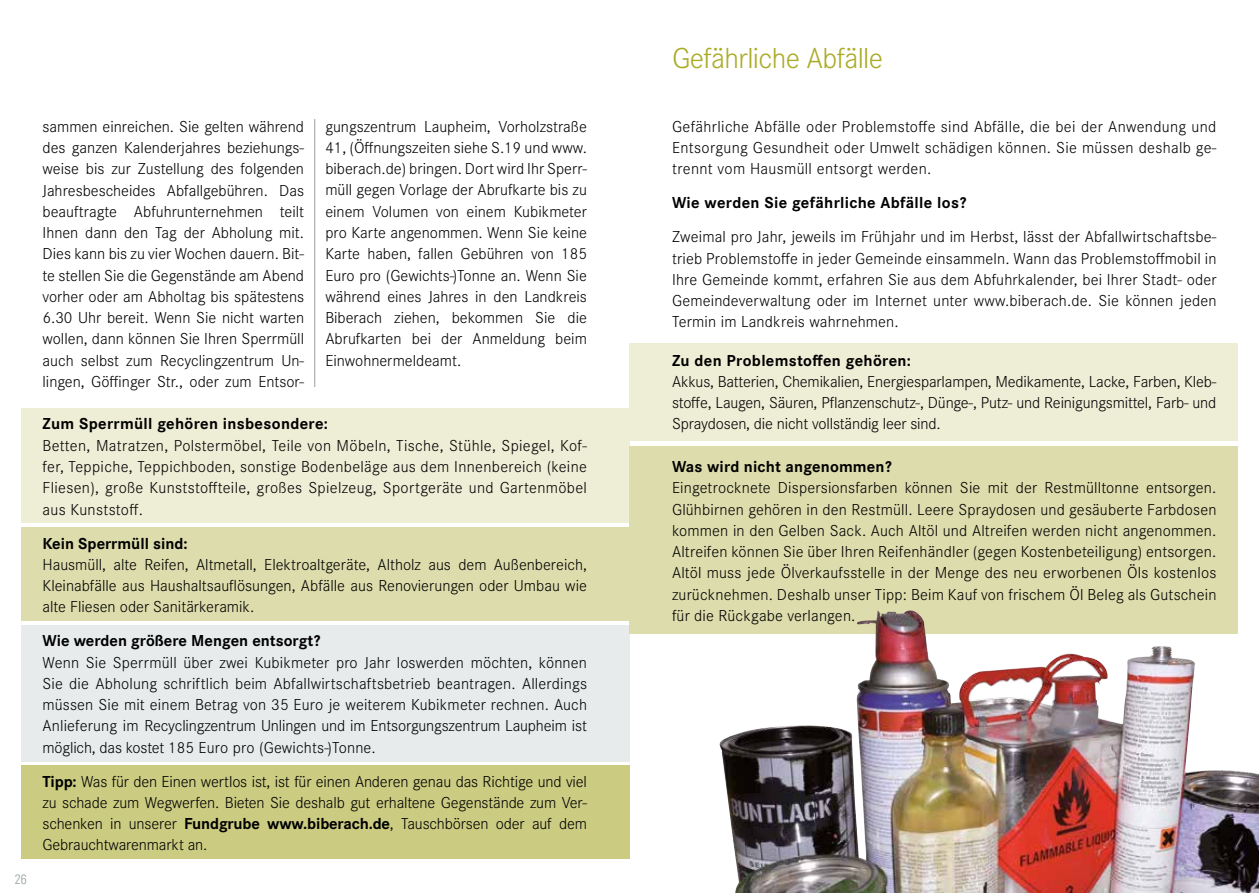
<style>
.page{position:relative;width:1259px;height:893px;background:#fff}
.page>*{position:absolute;margin:0;border:0;box-sizing:border-box;transform-origin:0 0}
.t1{font:300 30px "Corporate S";letter-spacing:-.02em;color:#aaab25}
.t2{font:300 16.5px/21.3px "Corporate S";color:#000;text-align:justify}
.t3{font:700 16.5px "Corporate S";letter-spacing:.015em;color:#000}
.t4{font:300 condensed 13.5px "Univers LT Std";color:#95a2a3}
.s1{font-weight:700}
</style>
<div class="page">
<div style="left:21px;top:527px;width:608px;height:94px;background:#dcdcac"></div>
<div style="left:21px;top:408px;width:608px;height:115px;background:#eeedd6"></div>
<div style="left:21px;top:625px;width:608px;height:136px;background:#e8ebec"></div>
<div style="left:21px;top:765px;width:608px;height:94px;background:#cbcb82"></div>
<div style="left:629px;top:447px;width:608px;height:187px;background:#dcdcac"></div>
<div style="left:629px;top:343px;width:608px;height:98px;background:#eeedd6"></div>
<img style="left:719px;top:608px;width:540px;height:285px">
<hr style="left:314px;top:119px;width:1px;height:268px;background:#9d9d9c">
<p class="t4" style="left:15px;top:872px;width:13px">26</p>
<p class="t2" style="left:43px;top:116px;width:263px">sammen einreichen. Sie gelten während des ganzen Kalenderjahres beziehungs&shy;weise bis zur Zustellung des folgenden Jahresbescheides Abfallgebühren. Das beauftragte Abfuhrunternehmen teilt Ihnen dann den Tag der Abholung mit.<br>Dies kann bis zu vier Wochen dauern. Bit&shy;te stellen Sie die Gegenstände am Abend vorher oder am Abholtag bis spätestens 6.30 Uhr bereit. Wenn Sie nicht warten wollen, dann können Sie Ihren Sperrmüll auch selbst zum Recyclingzentrum Un&shy;lingen, Göffinger Str., oder zum Entsor-</p>
<p class="t2" style="left:325px;top:116px;width:263px">gungszentrum Laupheim, Vorholzstraße 41, (Öffnungszeiten siehe S.19 und www. biberach.de) bringen. Dort wird Ihr Sperr&shy;müll gegen Vorlage der Abrufkarte bis zu einem Volumen von einem Kubikmeter pro Karte angenommen. Wenn Sie keine Karte haben, fallen Gebühren von 185<br>Euro pro (Gewichts-)Tonne an. Wenn Sie während eines Jahres in den Landkreis Biberach ziehen, bekommen Sie die Abrufkarten bei der Anmeldung beim Einwohnermeldeamt.</p>
<p class="t3" style="left:43px;top:415px;width:287px">Zum Sperrmüll gehören insbesondere:</p>
<p class="t2" style="left:43px;top:435px;width:546px">Betten, Matratzen, Polstermöbel, Teile von Möbeln, Tische, Stühle, Spiegel, Kof&shy;fer, Teppiche, Teppichboden, sonstige Bodenbeläge aus dem Innenbereich (keine Fliesen), große Kunststoffteile, großes Spielzeug, Sportgeräte und Gartenmöbel aus Kunststoff.</p>
<p class="t3" style="left:43px;top:534px;width:147px">Kein Sperrmüll sind:</p>
<p class="t2" style="left:43px;top:554px;width:546px">Hausmüll, alte Reifen, Altmetall, Elektroaltgeräte, Altholz aus dem Außenbereich, Kleinabfälle aus Haushaltsauflösungen, Abfälle aus Renovierungen oder Umbau wie alte Fliesen oder Sanitärkeramik.</p>
<p class="t3" style="left:43px;top:631px;width:279px">Wie werden größere Mengen entsorgt?</p>
<p class="t2" style="left:43px;top:652px;width:546px">Wenn Sie Sperrmüll über zwei Kubikmeter pro Jahr loswerden möchten, können Sie die Abholung schriftlich beim Abfallwirtschaftsbetrieb beantragen. Allerdings müssen Sie mit einem Betrag von 35 Euro je weiterem Kubikmeter rechnen. Auch Anlieferung im Recyclingzentrum Unlingen und im Entsorgungszentrum Laupheim ist möglich, das kostet 185 Euro pro (Gewichts-)Tonne.</p>
<p class="t2" style="left:43px;top:771px;width:546px"><span class="s1">Tipp:</span> Was für den Einen wertlos ist, ist für einen Anderen genau das Richtige und viel zu schade zum Wegwerfen. Bieten Sie deshalb gut erhaltene Gegenstände zum Ver&shy;schenken in unserer <span class="s1">Fundgrube www.biberach.de</span>, Tauschbörsen oder auf dem Gebrauchtwarenmarkt an.</p>
<h1 class="t1" style="left:672px;top:41px;width:213px">Gefährliche Abfälle</h1>
<p class="t2" style="left:672px;top:116px;width:546px">Gefährliche Abfälle oder Problemstoffe sind Abfälle, die bei der Anwendung und Entsorgung Gesundheit oder Umwelt schädigen können. Sie müssen deshalb ge&shy;trennt vom Hausmüll entsorgt werden.</p>
<p class="t3" style="left:672px;top:193px;width:296px">Wie werden Sie gefährliche Abfälle los?</p>
<p class="t2" style="left:672px;top:226px;width:546px">Zweimal pro Jahr, jeweils im Frühjahr und im Herbst, lässt der Abfallwirtschaftsbe&shy;trieb Problemstoffe in jeder Gemeinde einsammeln. Wann das Problemstoffmobil in Ihre Gemeinde kommt, erfahren Sie aus dem Abfuhrkalender, bei Ihrer Stadt- oder Gemeindeverwaltung oder im Internet unter www.biberach.de. Sie können jeden Termin im Landkreis wahrnehmen.</p>
<p class="t3" style="left:672px;top:351px;width:240px">Zu den Problemstoffen gehören:</p>
<p class="t2" style="left:672px;top:371px;width:546px">Akkus, Batterien, Chemikalien, Energiesparlampen, Medikamente, Lacke, Farben, Kleb&shy;stoffe, Laugen, Säuren, Pflanzenschutz-, Dünge-, Putz- und Reinigungsmittel, Farb- und Spraydosen, die nicht vollständig leer sind.</p>
<p class="t3" style="left:672px;top:457px;width:221px">Was wird nicht angenommen?</p>
<p class="t2" style="left:672px;top:477px;width:546px">Eingetrocknete Dispersionsfarben können Sie mit der Restmülltonne entsorgen.<br>Glühbirnen gehören in den Restmüll. Leere Spraydosen und gesäuberte Farbdosen kommen in den Gelben Sack. Auch Altöl und Altreifen werden nicht angenommen.<br>Altreifen können Sie über Ihren Reifenhändler (gegen Kostenbeteiligung) entsorgen.<br>Altöl muss jede Ölverkaufsstelle in der Menge des neu erworbenen Öls kostenlos zurücknehmen. Deshalb unser Tipp: Beim Kauf von frischem Öl Beleg als Gutschein für die Rückgabe verlangen.</p>
</div>
